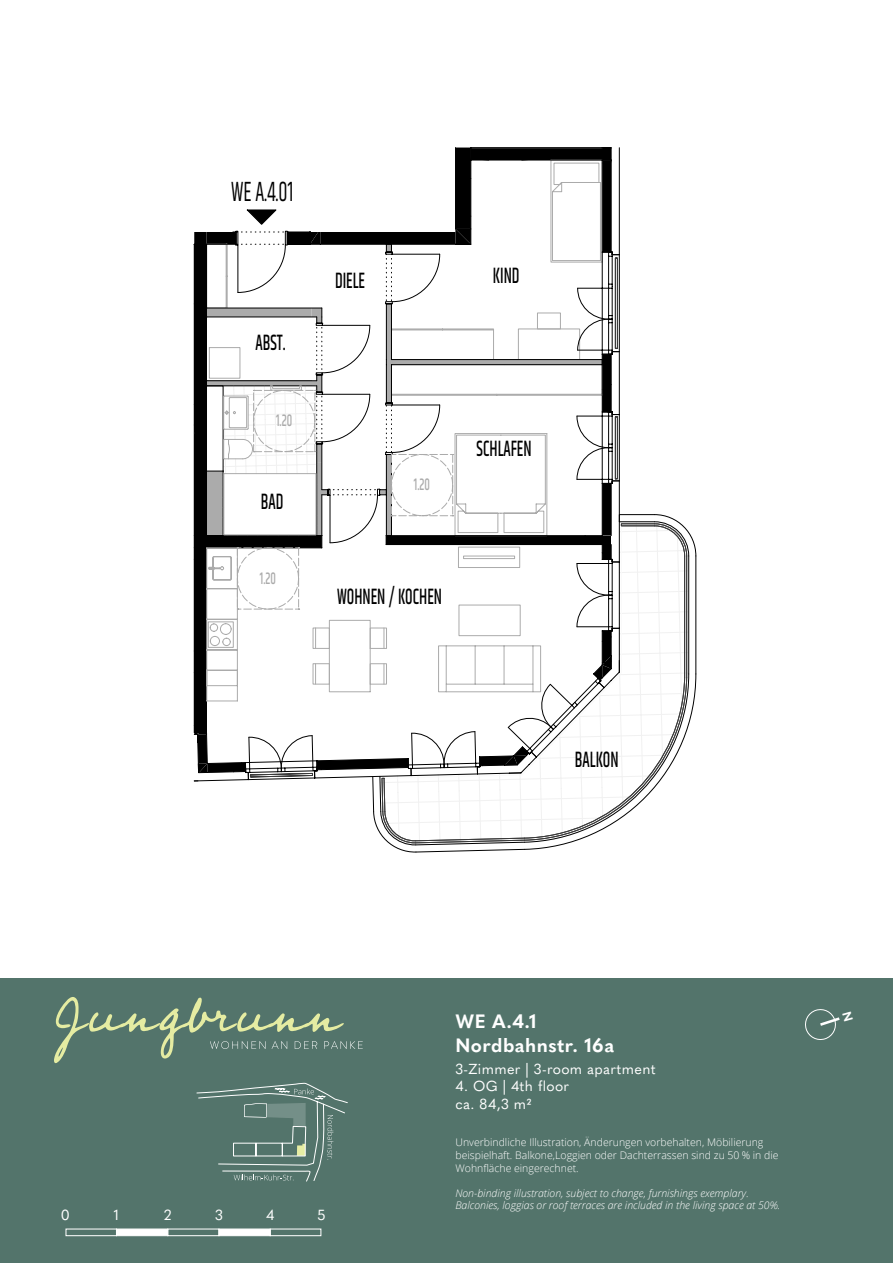
<style>
.page{position:relative;width:893px;height:1263px;background:#fff}
.page>*{position:absolute;margin:0;border:0;box-sizing:border-box;transform-origin:0 0}
.t1{font:28.5px "Khand";color:#000;scale:.71 1}
.t2{font:500 22.65px "Khand";color:#000;scale:.71 1}
.t3{font:700 19.05px/23.7px "Quasimoda";letter-spacing:.025em;color:#fff}
.t4{font:500 16.95px "Khand";color:#ababab;scale:.71 1}
.t5{font:14.4px/17.2px "Quasimoda";letter-spacing:.025em;color:#fff}
.t6{font:300 10.5px/12.6px "Open Sans";color:#fff}
.t7{font:italic 300 10.5px/12.6px "Open Sans";color:#fff}
</style>
<div class="page">
<div style="left:0;top:978px;width:893px;height:285px;background:#53746b"></div>
<div style="left:65px;top:1228px;width:52px;height:8px;border:1px solid #fff"></div>
<div style="left:167px;top:1228px;width:52px;height:8px;border:1px solid #fff"></div>
<div style="left:270px;top:1228px;width:51px;height:8px;border:1px solid #fff"></div>
<div style="left:116px;top:1228px;width:52px;height:8px;background:#fff;border:1px solid #fff"></div>
<div style="left:218px;top:1228px;width:53px;height:8px;background:#fff;border:1px solid #fff"></div>
<svg style="left:54px;top:997px;width:309px;height:66px"></svg>
<hr style="left:96px;top:70px;width:727px;height:1px;background:#000">
<hr style="left:96px;top:935px;width:727px;height:1px;background:#000">
<svg style="left:194px;top:147px;width:502px;height:705px"></svg>
<svg style="left:196px;top:1083px;width:152px;height:99px"></svg>
<svg style="left:805px;top:1009px;width:35px;height:31px"></svg>
<h1 class="t1" style="left:231px;top:174px;width:89px">WE A.4.01</h1>
<h2 class="t2" style="left:255px;top:328px;width:44px">ABST.</h2>
<h3 class="t4" style="left:276px;top:410px;width:24px">1.20</h3>
<h2 class="t2" style="left:261px;top:487px;width:33px">BAD</h2>
<h3 class="t4" style="left:260px;top:568px;width:24px">1.20</h3>
<h2 class="t2" style="left:335px;top:266px;width:44px">DIELE</h2>
<h2 class="t2" style="left:493px;top:261px;width:39px">KIND</h2>
<h3 class="t4" style="left:414px;top:474px;width:24px">1.20</h3>
<h2 class="t2" style="left:477px;top:435px;width:79px">SCHLAFEN</h2>
<h2 class="t2" style="left:337px;top:582px;width:149px">WOHNEN / KOCHEN</h2>
<h2 class="t2" style="left:575px;top:745px;width:63px">BALKON</h2>
<h3 class="t5" style="left:61px;top:1205px;width:11px">0</h3>
<h3 class="t5" style="left:114px;top:1205px;width:7px">1</h3>
<h3 class="t5" style="left:164px;top:1205px;width:9px">2</h3>
<h3 class="t5" style="left:215px;top:1205px;width:9px">3</h3>
<h3 class="t5" style="left:266px;top:1205px;width:10px">4</h3>
<h3 class="t5" style="left:317px;top:1205px;width:10px">5</h3>
<h3 class="t3" style="left:455px;top:1008px;width:160px">WE A.4.1<br>Nordbahnstr. 16a</h3>
<h3 class="t5" style="left:455px;top:1059px;width:202px">3-Zimmer | 3-room apartment</h3>
<h3 class="t5" style="left:455px;top:1077px;width:115px">4. OG | 4th floor ca. 84,3 m2</h3>
<p class="t6" style="left:455px;top:1136px;width:325px">Unverbindliche Illustration, Änderungen vorbehalten, Möbilierung beispielhaft. Balkone,Loggien oder Dachterrassen sind zu 50 % in die<br>Wohnfläche eingerechnet.</p>
<p class="t7" style="left:455px;top:1186px;width:326px">Non-binding illustration, subject to change, furnishings exemplary.<br>Balconies, loggias or roof terraces are included in the living space at 50%.</p>
</div>
